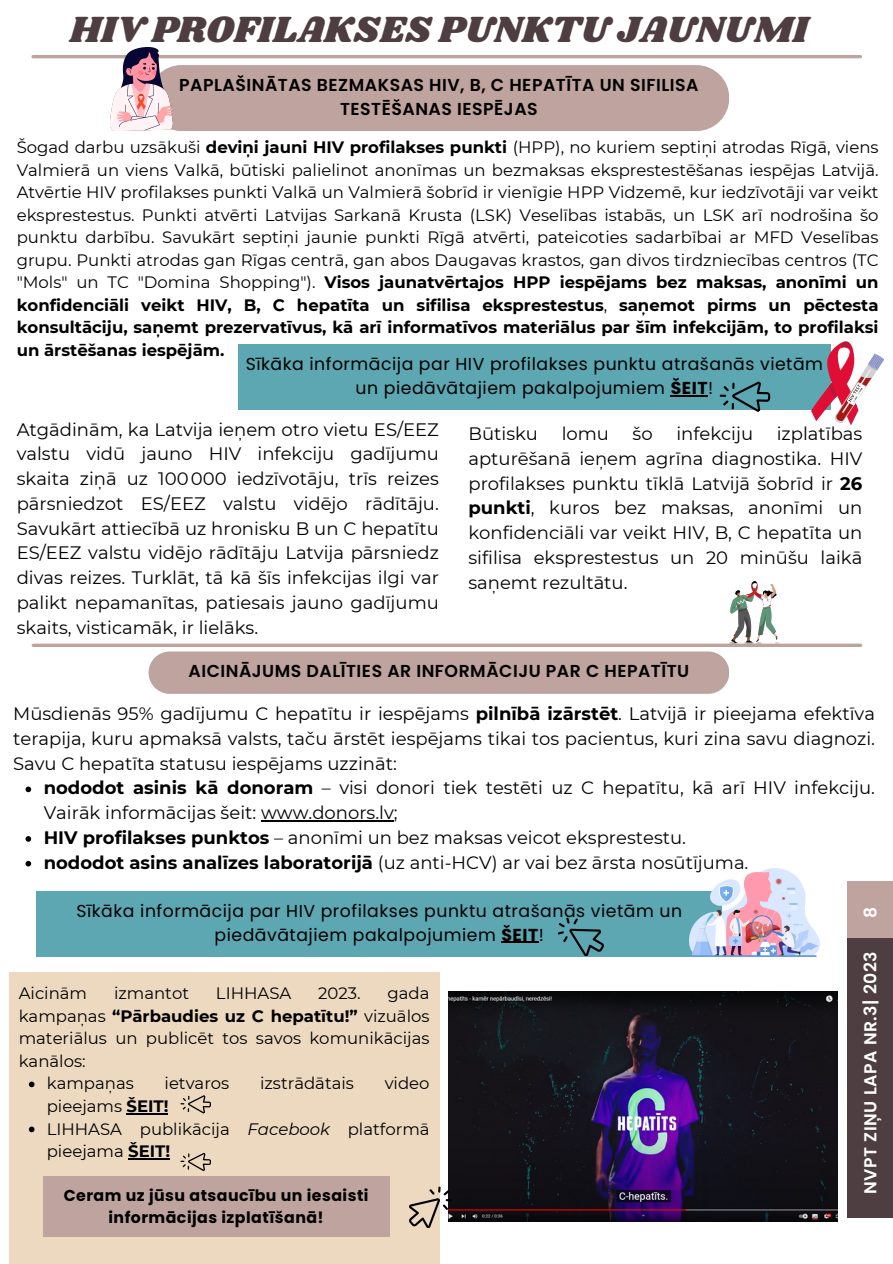
<style>
.page{position:relative;width:893px;height:1264px;background:#fff}
.page>*{position:absolute;margin:0;border:0;box-sizing:border-box;transform-origin:0 0}
.t1{font:37.8px "Shrikhand";color:#4e3e41}
.t2{font:18px/24.8px "Montserrat";color:#000;text-align:justify}
.t3{font:17.25px/23.7px "Poppins";letter-spacing:.03em;color:#000;text-align:center}
.t4{font:600 17.25px "Poppins";letter-spacing:.03em;color:#000}
.t5{font:600 17.25px "Poppins";letter-spacing:.03em;color:#fff}
.t6{font:16.5px/22.5px "Montserrat";color:#000;text-align:justify}
.t7{font:700 15.75px/21.3px "Poppins";letter-spacing:.03em;color:#000;text-align:center}
.s1{font-weight:700}
.s2{font-style:italic}
</style>
<div class="page">
<hr style="left:33px;top:55px;width:827px;height:3px;background:#bea39e">
<div style="left:847px;top:932px;width:45px;height:285px;background:#4e3e41"></div>
<div style="left:847px;top:881px;width:45px;height:56px;background:#bea39e"></div>
<div style="left:148px;top:65px;width:581px;height:66px;background:#bea39e;border-radius:33px"></div>
<svg style="left:33px;top:643px;width:827px;height:4px;background:#c7b0ac"></svg>
<div style="left:238px;top:344px;width:592px;height:66px;background:#5da7b2"></div>
<hr style="left:670px;top:395px;width:38px;height:1px;background:#000">
<svg style="left:811px;top:341px;width:73px;height:84px"></svg>
<div style="left:148px;top:651px;width:581px;height:42px;background:#bea39e"></div>
<div style="left:36px;top:891px;width:686px;height:66px;background:#5da7b2"></div>
<hr style="left:501px;top:941px;width:38px;height:1px;background:#000">
<img style="left:689px;top:868px;width:130px;height:88px">
<img style="left:110px;top:47px;width:62px;height:84px">
<img style="left:729px;top:582px;width:49px;height:61px">
<img style="left:449px;top:991px;width:388px;height:230px">
<svg style="left:719px;top:381px;width:52px;height:31px"></svg>
<svg style="left:558px;top:917px;width:46px;height:40px"></svg>
<div style="left:9px;top:972px;width:430px;height:291px;background:#ecd9c0"></div>
<svg style="left:29px;top:1081px;width:5px;height:6px"></svg>
<hr style="left:126px;top:1113px;width:42px;height:1px;background:#000">
<svg style="left:29px;top:1126px;width:5px;height:6px"></svg>
<hr style="left:128px;top:1158px;width:42px;height:1px;background:#000">
<svg style="left:180px;top:1095px;width:31px;height:19px"></svg>
<svg style="left:180px;top:1152px;width:31px;height:19px"></svg>
<svg style="left:409px;top:1186px;width:43px;height:42px"></svg>
<div style="left:43px;top:1176px;width:346px;height:61px;background:#bea39e"></div>
<svg style="left:26px;top:786px;width:5px;height:6px"></svg>
<hr style="left:261px;top:820px;width:133px;height:1px;background:#000">
<svg style="left:26px;top:836px;width:5px;height:5px"></svg>
<svg style="left:26px;top:860px;width:5px;height:6px"></svg>
<p class="t1" style="left:70px;top:3px;width:740px">HIV PROFILAKSES PUNKTU JAUNUMI</p>
<p class="t4" style="left:179px;top:73px;width:521px">PAPLAŠINĀTAS BEZMAKSAS HIV, B, C HEPATĪTA UN SIFILISA</p>
<p class="t4" style="left:340px;top:96px;width:199px">TESTĒŠANAS IESPĒJAS</p>
<p class="t6" style="left:17px;top:136px;width:863px">Šogad darbu uzsākuši <span class="s1">deviņi jauni HIV profilakses punkti</span> (HPP), no kuriem septiņi atrodas Rīgā, viens Valmierā un viens Valkā, būtiski palielinot anonīmas un bezmaksas eksprestestēšanas iespējas Latvijā.<br>Atvērtie HIV profilakses punkti Valkā un Valmierā šobrīd ir vienīgie HPP Vidzemē, kur iedzīvotāji var veikt eksprestestus. Punkti atvērti Latvijas Sarkanā Krusta (LSK) Veselības istabās, un LSK arī nodrošina šo punktu darbību. Savukārt septiņi jaunie punkti Rīgā atvērti, pateicoties sadarbībai ar MFD Veselības grupu. Punkti atrodas gan Rīgas centrā, gan abos Daugavas krastos, gan divos tirdzniecības centros (TC "Mols" un TC "Domina Shopping"). <span class="s1">Visos jaunatvērtajos HPP iespējams bez maksas, anonīmi un konfidenciāli veikt HIV, B, C hepatīta un sifilisa eksprestestus</span>, <span class="s1">saņemot pirms un pēctesta konsultāciju, saņemt prezervatīvus, kā arī informatīvos materiālus par šīm infekcijām, to profilaksi un ārstēšanas iespējām.</span></p>
<p class="t3" style="left:246px;top:352px;width:579px">Sīkāka informācija par HIV profilakses punktu atrašanās vietām un piedāvātajiem pakalpojumiem <span class="s1">ŠEIT</span>!</p>
<p class="t2" style="left:17px;top:417px;width:423px">Atgādinām, ka Latvija ieņem otro vietu ES/EEZ valstu vidū jauno HIV infekciju gadījumu skaita ziņā uz 100000 iedzīvotāju, trīs reizes pārsniedzot ES/EEZ valstu vidējo rādītāju.<br>Savukārt attiecībā uz hronisku B un C hepatītu ES/EEZ valstu vidējo rādītāju Latvija pārsniedz divas reizes. Turklāt, tā kā šīs infekcijas ilgi var palikt nepamanītas, patiesais jauno gadījumu skaits, visticamāk, ir lielāks.</p>
<p class="t2" style="left:468px;top:421px;width:71px">Būtisku</p>
<p class="t2" style="left:561px;top:421px;width:49px">lomu</p>
<p class="t2" style="left:632px;top:421px;width:22px">šo</p>
<p class="t2" style="left:676px;top:421px;width:78px">infekciju</p>
<p class="t2" style="left:468px;top:421px;width:395px;text-indent:308px">izplatības apturēšanā ieņem agrīna diagnostika. HIV profilakses punktu tīklā Latvijā šobrīd ir <span class="s1">26 punkti</span>, kuros bez maksas, anonīmi un konfidenciāli var veikt HIV, B, C hepatīta un sifilisa eksprestestus un 20 minūšu laikā saņemt rezultātu.</p>
<p class="t4" style="left:188px;top:659px;width:502px">AICINĀJUMS DALĪTIES AR INFORMĀCIJU PAR C HEPATĪTU</p>
<p class="t2" style="left:13px;top:701px;width:863px">Mūsdienās 95% gadījumu C hepatītu ir iespējams <span class="s1">pilnībā izārstēt</span>. Latvijā ir pieejama efektīva terapija, kuru apmaksā valsts, taču ārstēt iespējams tikai tos pacientus, kuri zina savu diagnozi.<br>Savu C hepatīta statusu iespējams uzzināt:</p>
<p class="t2" style="left:44px;top:775px;width:832px"><span class="s1">nododot asinis kā donoram</span> – visi donori tiek testēti uz C hepatītu, kā arī HIV infekciju.<br>Vairāk informācijas šeit: www.donors.lv;</p>
<p class="t2" style="left:44px;top:825px;width:643px"><span class="s1">HIV profilakses punktos</span> – anonīmi un bez maksas veicot eksprestestu.</p>
<p class="t2" style="left:44px;top:849px;width:706px"><span class="s1">nododot asins analīzes laboratorijā</span> (uz anti-HCV) ar vai bez ārsta nosūtījuma.</p>
<p class="t3" style="left:76px;top:899px;width:607px">Sīkāka informācija par HIV profilakses punktu atrašanās vietām un piedāvātajiem pakalpojumiem <span class="s1">ŠEIT</span>!</p>
<p class="t6" style="left:19px;top:982px;width:70px">Aicinām</p>
<p class="t6" style="left:114px;top:982px;width:76px">izmantot</p>
<p class="t6" style="left:216px;top:982px;width:77px">LIHHASA</p>
<p class="t6" style="left:318px;top:982px;width:44px">2023.</p>
<p class="t6" style="left:19px;top:982px;width:412px;text-indent:369px">gada kampaņas <span class="s1">“Pārbaudies uz C hepatītu!”</span> vizuālos materiālus un publicēt tos savos komunikācijas kanālos:</p>
<p class="t6" style="left:47px;top:1072px;width:88px">kampaņas</p>
<p class="t6" style="left:164px;top:1072px;width:66px">ietvaros</p>
<p class="t6" style="left:260px;top:1072px;width:95px">izstrādātais</p>
<p class="t6" style="left:384px;top:1072px;width:46px">video</p>
<p class="t6" style="left:47px;top:1094px;width:123px">pieejams <span class="s1">ŠEIT!</span></p>
<p class="t6" style="left:47px;top:1117px;width:384px">LIHHASA publikācija <span class="s2">Facebook</span> platformā pieejama <span class="s1">ŠEIT!</span></p>
<p class="t7" style="left:64px;top:1185px;width:306px">Ceram uz jūsu atsaucību un iesaisti informācijas izplatīšanā!</p>
<p class="t5" style="left:858px;top:918px;width:13px;rotate:-90deg">8</p>
<p class="t5" style="left:858px;top:1193px;width:244px;rotate:-90deg">NVPT ZIŅU LAPA NR.3| 2023</p>
</div>
